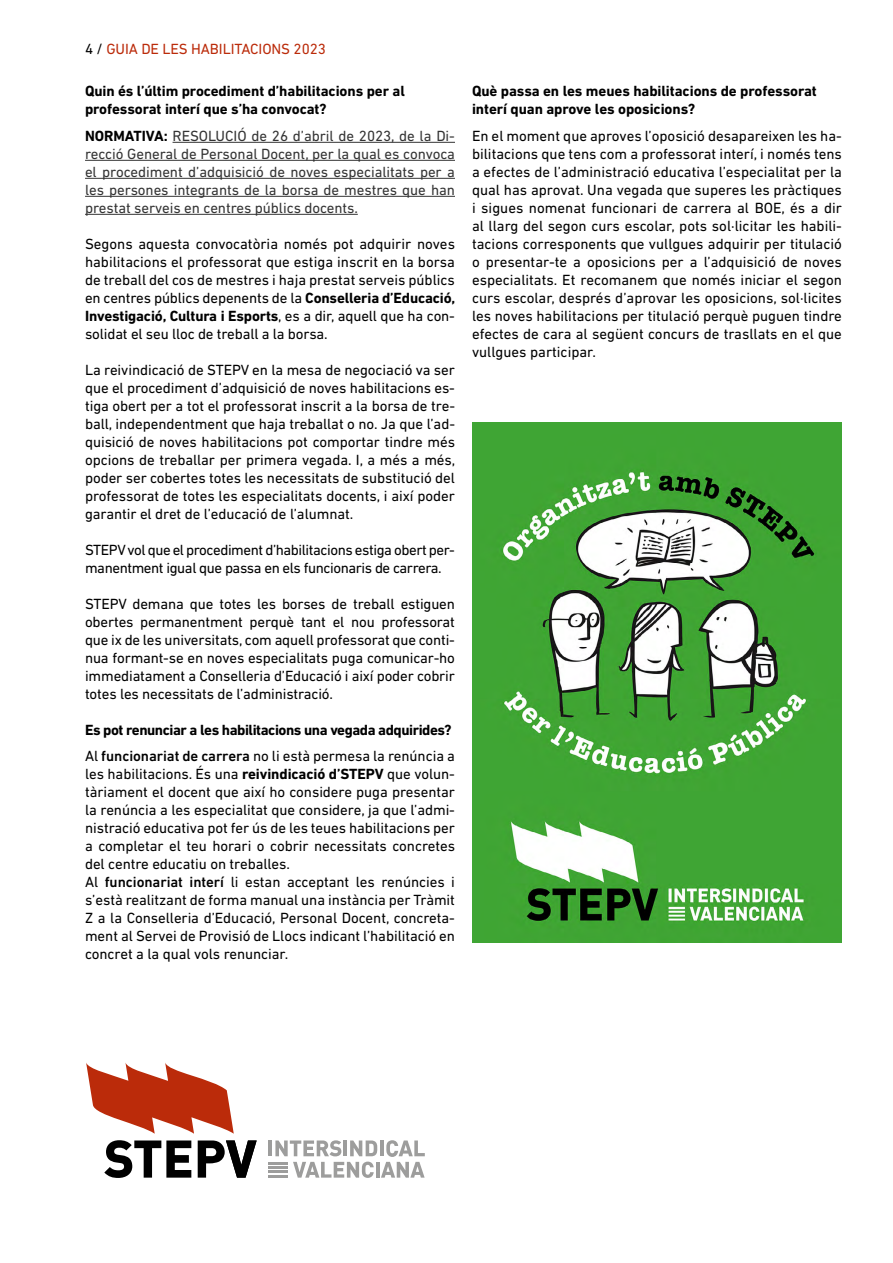
<style>
.page{position:relative;width:893px;height:1263px;background:#fff}
.page>*{position:absolute;margin:0;border:0;box-sizing:border-box;transform-origin:0 0}
.t1{font:15px/18px "DIN Next LT Pro";letter-spacing:-.005em;color:#000;text-align:justify}
.t2{font:15px/18px "DIN Next LT Pro";letter-spacing:-.005em;color:#333;text-align:justify}
.t3{font:700 15px/18px "DIN Next LT Pro";letter-spacing:-.005em;color:#000}
.t4{font:15px/18px "DIN Next LT Pro";letter-spacing:-.03em;color:#000}
.t5{font:700 15px/26.5px "DIN Next LT Pro";letter-spacing:-.03em;color:#000}
.t6{font:15px "DIN Next LT Pro";letter-spacing:-.005em;color:#bb2b0a}
.s1{color:#000}
.s2{font-weight:700;color:#000}
.s3{font-weight:700}
.s4{font-weight:400}
.s5{font-weight:500}
</style>
<div class="page">
<hr style="left:173px;top:142px;width:282px;height:1px;background:#333">
<hr style="left:85px;top:160px;width:370px;height:1px;background:#333">
<hr style="left:85px;top:178px;width:370px;height:1px;background:#333">
<hr style="left:85px;top:196px;width:370px;height:1px;background:#333">
<hr style="left:85px;top:214px;width:273px;height:1px;background:#333">
<img style="left:472px;top:422px;width:370px;height:520px">
<svg style="left:104px;top:1140px;width:87px;height:38px"></svg>
<svg style="left:86px;top:1063px;width:148px;height:71px"></svg>
<svg style="left:198px;top:1140px;width:59px;height:37px"></svg>
<svg style="left:269px;top:1140px;width:156px;height:38px"></svg>
<p class="t6" style="left:85px;top:40px;width:242px"><span class="s1">4 /</span> GUIA DE LES HABILITACIONS 2023</p>
<p class="t3" style="left:85px;top:82px;width:321px">Quin és l’últim procediment d’habilitacions per al professorat interí que s’ha convocat?</p>
<p class="t2" style="left:85px;top:127px;width:371px"><span class="s2">NORMATIVA:</span> RESOLUCIÓ de 26 d’abril de 2023, de la Di&shy;recció General de Personal Docent, per la qual es convoca el procediment d’adquisició de noves especialitats per a les persones integrants de la borsa de mestres que han prestat serveis en centres públics docents.</p>
<p class="t1" style="left:85px;top:235px;width:372px">Segons aquesta convocatòria només pot adquirir noves habilitacions el professorat que estiga inscrit en la borsa de treball del cos de mestres i haja prestat serveis públics en centres públics depenents de la <span class="s3">Conselleria d’Educació, Investigació, Cultura i Esports</span>, es a dir, aquell que ha con&shy;solidat el seu lloc de treball a la borsa.</p>
<p class="t1" style="left:85px;top:361px;width:372px">La reivindicació de STEPV en la mesa de negociació va ser que el procediment d’adquisició de noves habilitacions es&shy;tiga obert per a tot el professorat inscrit a la borsa de tre&shy;ball, independentment que haja treballat o no. Ja que l’ad&shy;quisició de noves habilitacions pot comportar tindre més opcions de treballar per primera vegada. I, a més a més, poder ser cobertes totes les necessitats de substitució del professorat de totes les especialitats docents, i així poder garantir el dret de l’educació de l’alumnat.</p>
<p class="t4" style="left:85px;top:541px;width:371px">STEPV vol que el procediment d’habilitacions estiga obert per&shy;manentment igual que passa en els funcionaris de carrera.</p>
<p class="t1" style="left:85px;top:595px;width:371px">STEPV demana que totes les borses de treball estiguen obertes permanentment perquè tant el nou professorat que ix de les universitats, com aquell professorat que conti&shy;nua formant-se en noves especialitats puga comunicar-ho immediatament a Conselleria d’Educació i així poder cobrir totes les necessitats de l’administració.</p>
<p class="t5" style="left:85px;top:716px;width:371px">Es pot renunciar a les habilitacions una vegada adquirides?<br><span class="s4">Al</span> <span class="s5">funcionariat de carrera</span> <span class="s4">no li està permesa la renúncia a</span></p>
<p class="t1" style="left:85px;top:765px;width:371px;text-align:left">les habilitacions. És una <span class="s3">reivindicació d’STEPV</span> que volun&shy;tàriament el docent que així ho considere puga presentar la renúncia a les especialitat que considere, ja que l’admi&shy;nistració educativa pot fer ús de les teues habilitacions per a completar el teu horari o cobrir necessitats concretes del centre educatiu on treballes.<br>Al <span class="s5">funcionariat interí</span> li estan acceptant les renúncies i s’està realitzant de forma manual una instància per Tràmit Z a la Conselleria d’Educació, Personal Docent, concreta&shy;ment al Servei de Provisió de Llocs indicant l’habilitació en concret a la qual vols renunciar.</p>
<p class="t3" style="left:472px;top:82px;width:346px">Què passa en les meues habilitacions de professorat interí quan aprove les oposicions?</p>
<p class="t1" style="left:472px;top:127px;width:371px">En el moment que aproves l’oposició desapareixen les ha&shy;bilitacions que tens com a professorat interí, i només tens a efectes de l’administració educativa l’especialitat per la qual has aprovat. Una vegada que superes les pràctiques i sigues nomenat funcionari de carrera al BOE, és a dir al llarg del segon curs escolar, pots sol·licitar les habili&shy;tacions corresponents que vullgues adquirir per titulació o presentar-te a oposicions per a l’adquisició de noves especialitats. Et recomanem que només iniciar el segon curs escolar, després d’aprovar les oposicions, sol·licites les noves habilitacions per titulació perquè puguen tindre efectes de cara al següent concurs de trasllats en el que vullgues participar.</p>
</div>
